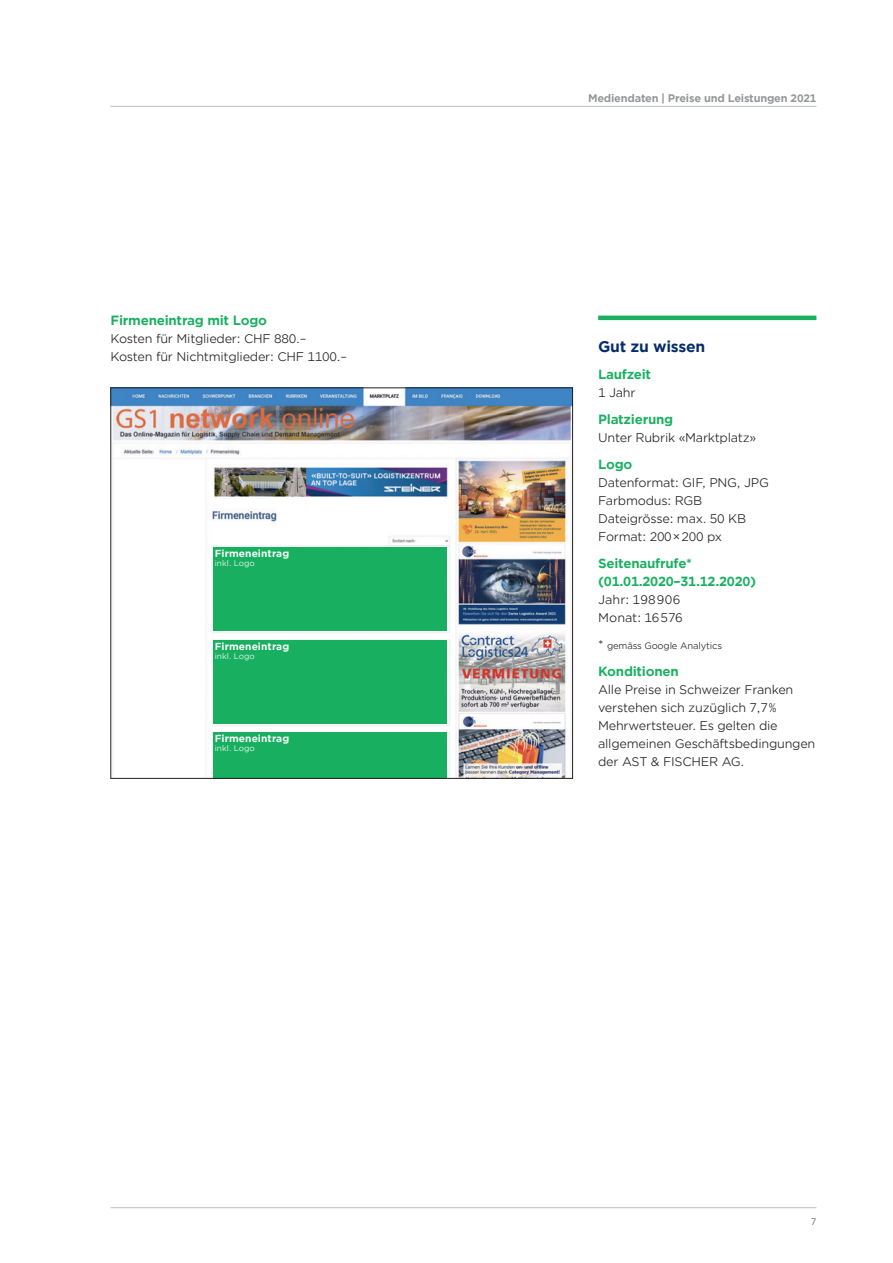
<style>
.page{position:relative;width:893px;height:1263px;background:#fff}
.page>*{position:absolute;margin:0;border:0;box-sizing:border-box;transform-origin:0 0}
.t1{font:700 15px "Gotham Office";letter-spacing:-.02em;color:#052b6c}
.t2{font:700 12.75px/18px "Gotham Office";letter-spacing:-.02em;color:#18b060}
.t3{font:12px/18px "Gotham Office";letter-spacing:-.02em;color:#231f20}
.t4{font:12px/18px "Gotham Office";letter-spacing:.005em;color:#231f20}
.t5{font:700 10.5px "Gotham Office";letter-spacing:-.02em;color:#939598}
.t6{font:700 9.75px "Gotham Office";letter-spacing:.01em;color:#fff}
.t7{font:9px "Gotham Office";letter-spacing:-.02em;color:#231f20}
.t8{font:9px "Gotham Office";color:#57585a}
.t9{font:7.8px "Gotham Office";letter-spacing:.01em;color:#fff}
.s1{font-size:12px}
</style>
<div class="page">
<hr style="left:111px;top:106px;width:705px;height:1px;background:#bcbdc0">
<hr style="left:111px;top:1207px;width:705px;height:1px;background:#bcbdc0">
<hr style="left:598px;top:316px;width:218px;height:4px;background:#18b060">
<img style="left:113px;top:390px;width:458px;height:387px">
<div style="left:213px;top:547px;width:233px;height:84px;background:#18b060"></div>
<div style="left:213px;top:640px;width:233px;height:83px;background:#18b060"></div>
<div style="left:213px;top:732px;width:233px;height:46px;background:#18b060"></div>
<p class="t2" style="left:111px;top:311px;width:158px">Firmeneintrag mit Logo</p>
<p class="t3" style="left:111px;top:329px;width:238px">Kosten für Mitglieder: CHF 880.–<br>Kosten für Nichtmitglieder: CHF 1100.–</p>
<p class="t6" style="left:215px;top:546px;width:76px">Firmeneintrag</p>
<p class="t9" style="left:215px;top:558px;width:42px">inkl. Logo</p>
<p class="t6" style="left:215px;top:639px;width:76px">Firmeneintrag</p>
<p class="t9" style="left:215px;top:651px;width:42px">inkl. Logo</p>
<p class="t6" style="left:215px;top:731px;width:76px">Firmeneintrag</p>
<p class="t9" style="left:215px;top:743px;width:42px">inkl. Logo</p>
<p class="t5" style="left:588px;top:91px;width:230px">Mediendaten | Preise und Leistungen 2021</p>
<p class="t1" style="left:598px;top:336px;width:109px">Gut zu wissen</p>
<p class="t2" style="left:598px;top:365px;width:55px">Laufzeit</p>
<p class="t3" style="left:598px;top:383px;width:39px">1 Jahr</p>
<p class="t2" style="left:598px;top:410px;width:77px">Platzierung</p>
<p class="t3" style="left:598px;top:428px;width:160px">Unter Rubrik «Marktplatz»</p>
<p class="t2" style="left:598px;top:455px;width:36px">Logo</p>
<p class="t3" style="left:598px;top:473px;width:172px">Datenformat: GIF, PNG, JPG<br>Farbmodus: RGB<br>Dateigrösse: max. 50 KB<br>Format: 200×200 px</p>
<p class="t2" style="left:598px;top:554px;width:160px">Seitenaufrufe* (01.01.2020–31.12.2020)</p>
<p class="t4" style="left:598px;top:590px;width:86px">Jahr: 198906<br>Monat: 16576</p>
<p class="t7" style="left:598px;top:639px;width:125px"><span class="s1">*</span> gemäss Google Analytics</p>
<p class="t2" style="left:598px;top:662px;width:82px">Konditionen</p>
<p class="t3" style="left:598px;top:680px;width:219px">Alle Preise in Schweizer Franken verstehen sich zuzüglich 7,7%<br>Mehrwertsteuer. Es gelten die allgemeinen Geschäftsbedingungen der AST &amp; FISCHER AG.</p>
<p class="t8" style="left:811px;top:1215px;width:7px">7</p>
</div>
